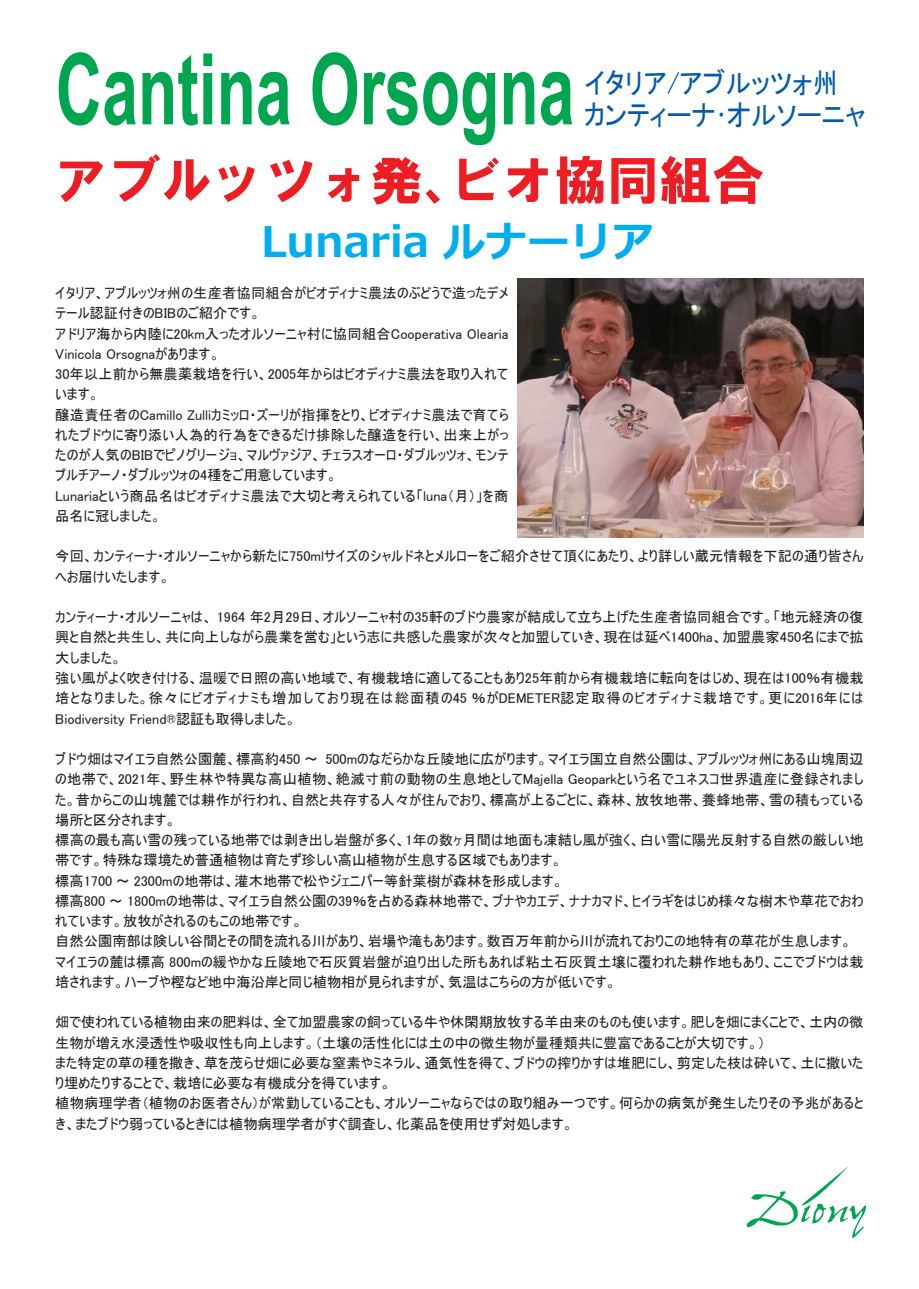
<style>
.page{position:relative;width:919px;height:1289px;background:#fff}
.page>*{position:absolute;margin:0;border:0;box-sizing:border-box;transform-origin:0 0}
.t1{font:700 99px "Arial";color:#00a54f;scale:.65 1}
.t2{font:52.5px "HG Soei Kakugothic UB";color:#ee1d23}
.t3{font:700 42px "Meiryo";color:#00aeef}
.t4{font:28.8px/31.5px "JK P Gothic";color:#015aaa;scale:.89 1}
.t5{font:14.25px/20.2px "MS UI Gothic";letter-spacing:.005em;color:#231f20}
</style>
<div class="page">
<img style="left:517px;top:278px;width:346px;height:260px">
<svg style="left:746px;top:1166px;width:120px;height:71px"></svg>
<h1 class="t1" style="left:56px;top:20px;width:799px">Cantina Orsogna</h1>
<h3 class="t4" style="left:584px;top:67px;width:318px">イタリア/アブルッツォ州カンティーナ･オルソーニャ</h3>
<h2 class="t2" style="left:55px;top:154px;width:710px">アブルッツォ発、ビオ協同組合</h2>
<h3 class="t3" style="left:261px;top:212px;width:393px">Lunaria ルナーリア</h3>
<p class="t5" style="left:55px;top:283px;width:455px">イタリア、アブルッツォ州の生産者協同組合がビオディナミ農法のぶどうで造ったデメテール認証付きのBIBのご紹介です。<br>アドリア海から内陸に20km入ったオルソーニャ村に協同組合Cooperativa Olearia Vinicola Orsognaがあります。<br>30年以上前から無農薬栽培を行い、2005年からはビオディナミ農法を取り入れています。<br>醸造責任者のCamillo Zulliカミッロ・ズーリが指揮をとり、ビオディナミ農法で育てられたブドウに寄り添い人為的行為をできるだけ排除した醸造を行い、出来上がったのが人気のBIBでピノグリージョ、マルヴァジア、チェラスオーロ・ダブルッツォ、モンテプルチアーノ・ダブルッツォの4種をご用意しています。<br>Lunariaという商品名はビオディナミ農法で大切と考えられている「luna（月）」を商品名に冠しました。</p>
<p class="t5" style="left:55px;top:546px;width:809px">今回、カンティーナ・オルソーニャから新たに750mlサイズのシャルドネとメルローをご紹介させて頂くにあたり、より詳しい蔵元情報を下記の通り皆さんへお届けいたします。</p>
<p class="t5" style="left:55px;top:607px;width:810px">カンティーナ・オルソーニャは、 1964 年2月29日、オルソーニャ村の35軒のブドウ農家が結成して立ち上げた生産者協同組合です。「地元経済の復興と自然と共生し、共に向上しながら農業を営む」という志に共感した農家が次々と加盟していき、現在は延べ1400ha、加盟農家450名にまで拡大しました。<br>強い風がよく吹き付ける、温暖で日照の高い地域で、有機栽培に適してることもあり25年前から有機栽培に転向をはじめ、現在は100％有機栽培となりました。徐々にビオディナミも増加しており現在は総面積の45 ％がDEMETER認定取得のビオディナミ栽培です。更に2016年にはBiodiversity Friend®認証も取得しました。</p>
<p class="t5" style="left:55px;top:748px;width:810px">ブドウ畑はマイエラ自然公園麓、標高約450 ～ 500mのなだらかな丘陵地に広がります。マイエラ国立自然公園は、アブルッツォ州にある山塊周辺の地帯で、2021年、野生林や特異な高山植物、絶滅寸前の動物の生息地としてMajella Geoparkという名でユネスコ世界遺産に登録されました。昔からこの山塊麓では耕作が行われ、自然と共存する人々が住んでおり、標高が上るごとに、森林、放牧地帯、養蜂地帯、雪の積もっている場所と区分されます。<br>標高の最も高い雪の残っている地帯では剥き出し岩盤が多く、1年の数ヶ月間は地面も凍結し風が強く、白い雪に陽光反射する自然の厳しい地帯です。特殊な環境ため普通植物は育たず珍しい高山植物が生息する区域でもあります。<br>標高1700 ～ 2300mの地帯は、灌木地帯で松やジェニパー等針葉樹が森林を形成します。<br>標高800 ～ 1800mの地帯は、マイエラ自然公園の39％を占める森林地帯で、ブナやカエデ、ナナカマド、ヒイラギをはじめ様々な樹木や草花でおわれています。放牧がされるのもこの地帯です。<br>自然公園南部は険しい谷間とその間を流れる川があり、岩場や滝もあります。数百万年前から川が流れておりこの地特有の草花が生息します。マイエラの麓は標高 800mの緩やかな丘陵地で石灰質岩盤が迫り出した所もあれば粘土石灰質土壌に覆われた耕作地もあり、ここでブドウは栽培されます。ハーブや樫など地中海沿岸と同じ植物相が見られますが、気温はこちらの方が低いです。</p>
<p class="t5" style="left:55px;top:1012px;width:809px">畑で使われている植物由来の肥料は、全て加盟農家の飼っている牛や休閑期放牧する羊由来のものも使います。肥しを畑にまくことで、土内の微生物が増え水浸透性や吸収性も向上します。（土壌の活性化には土の中の微生物が量種類共に豊富であることが大切です。）<br>また特定の草の種を撒き、草を茂らせ畑に必要な窒素やミネラル、通気性を得て、ブドウの搾りかすは堆肥にし、剪定した枝は砕いて、土に撒いたり埋めたりすることで、栽培に必要な有機成分を得ています。<br>植物病理学者（植物のお医者さん）が常勤していることも、オルソーニャならではの取り組み一つです。何らかの病気が発生したりその予兆があるとき、またブドウ弱っているときには植物病理学者がすぐ調査し、化薬品を使用せず対処します。</p>
</div>
